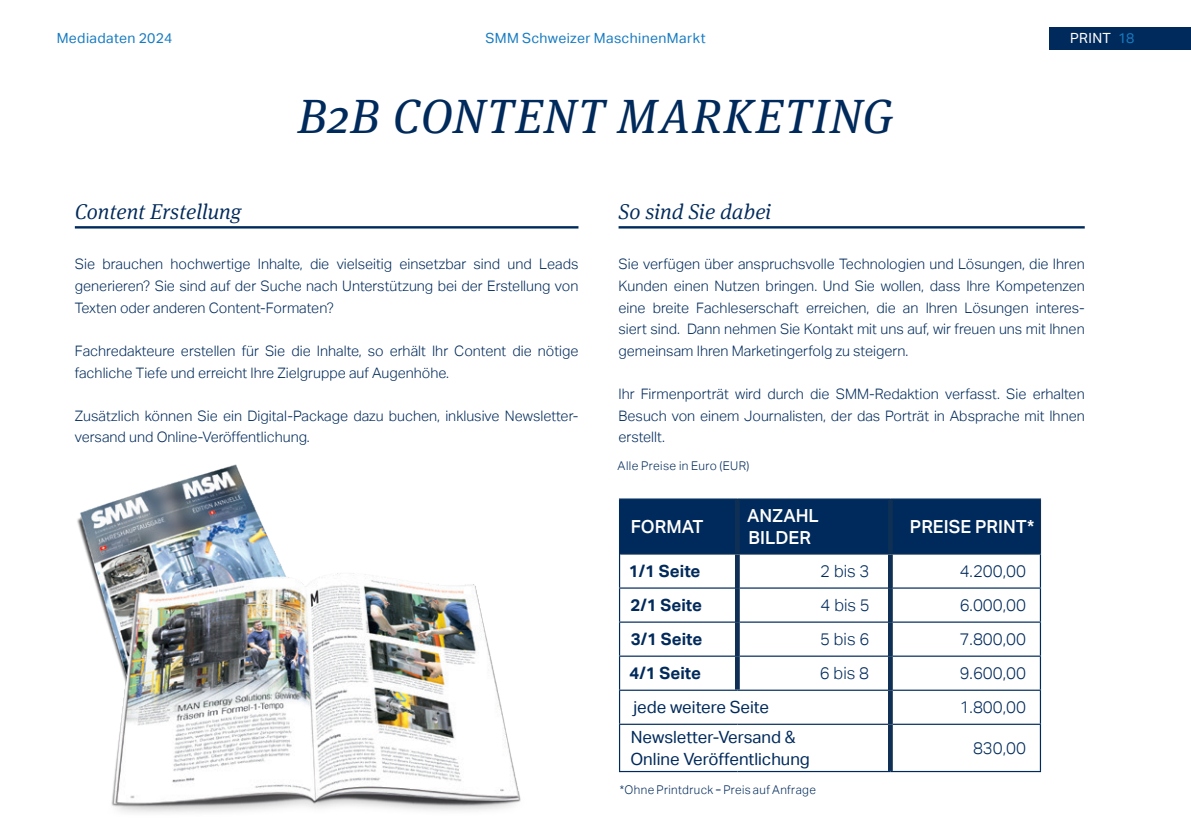
<style>
.page{position:relative;width:1191px;height:840px;background:#fff}
.page>*{position:absolute;margin:0;border:0;box-sizing:border-box;transform-origin:0 0}
.t1{font:italic 48px "Meta Serif OT";letter-spacing:.03em;color:#002a5b}
.t2{font:italic 300 21.6px "Meta Serif OT";color:#002a5b}
.t3{font:500 18px/21.6px "Aktiv Grotesk";color:#fff}
.t4{font:300 16.8px "Aktiv Grotesk";color:#002a5b}
.t5{font:16.8px/21.6px "Aktiv Grotesk";color:#002a5b}
.t6{font:700 16.8px "Aktiv Grotesk";color:#002a5b}
.t7{font:300 14.4px/21.6px "Aktiv Grotesk";color:#002a5b;text-align:justify}
.t8{font:14px "Aktiv Grotesk";letter-spacing:.025em;color:#177bc1}
.t9{font:14px "Aktiv Grotesk";letter-spacing:.03em;color:#fff}
.t10{font:300 12px "Aktiv Grotesk";letter-spacing:.035em;color:#002a5b}
.s1{color:#177bc1}
.s2{font-family:"Aktiv Grotesk Cd";font-weight:400}
</style>
<div class="page">
<div style="left:1049px;top:27px;width:142px;height:23px;background:#002a5b"></div>
<img style="left:77px;top:464px;width:444px;height:349px">
<div style="left:620px;top:499px;width:419px;height:54px;background:#002a5b"></div>
<svg style="left:620px;top:554px;width:268px;height:216px"></svg>
<svg style="left:740px;top:588px;width:148px;height:101px"></svg>
<hr style="left:619px;top:587px;width:116px;height:1px;background:#002a5b">
<hr style="left:619px;top:621px;width:116px;height:1px;background:#002a5b">
<hr style="left:619px;top:655px;width:116px;height:1px;background:#002a5b">
<hr style="left:619px;top:689px;width:118px;height:1px;background:#002a5b">
<hr style="left:619px;top:723px;width:118px;height:1px;background:#002a5b">
<hr style="left:737px;top:723px;width:151px;height:1px;background:#002a5b">
<hr style="left:619px;top:770px;width:118px;height:1px;background:#002a5b">
<hr style="left:737px;top:770px;width:153px;height:1px;background:#002a5b">
<hr style="left:1039px;top:554px;width:2px;height:33px;background:#002a5b">
<hr style="left:740px;top:587px;width:148px;height:1px;background:#002a5b">
<hr style="left:892px;top:587px;width:149px;height:1px;background:#002a5b">
<hr style="left:1039px;top:588px;width:2px;height:33px;background:#002a5b">
<hr style="left:740px;top:621px;width:148px;height:1px;background:#002a5b">
<hr style="left:892px;top:621px;width:149px;height:1px;background:#002a5b">
<hr style="left:1039px;top:622px;width:2px;height:33px;background:#002a5b">
<hr style="left:740px;top:655px;width:148px;height:1px;background:#002a5b">
<hr style="left:892px;top:655px;width:149px;height:1px;background:#002a5b">
<hr style="left:1039px;top:656px;width:2px;height:33px;background:#002a5b">
<hr style="left:737px;top:689px;width:151px;height:1px;background:#002a5b">
<hr style="left:892px;top:689px;width:149px;height:1px;background:#002a5b">
<hr style="left:1039px;top:690px;width:2px;height:33px;background:#002a5b">
<hr style="left:892px;top:723px;width:149px;height:1px;background:#002a5b">
<hr style="left:1039px;top:724px;width:2px;height:46px;background:#002a5b">
<hr style="left:890px;top:770px;width:151px;height:1px;background:#002a5b">
<hr style="left:1039px;top:499px;width:2px;height:54px;background:#0f3054">
<hr style="left:890px;top:553px;width:151px;height:1px;background:#0f3054">
<hr style="left:888px;top:554px;width:4px;height:33px;background:#0f3054">
<hr style="left:888px;top:587px;width:4px;height:34px;background:#0f3054">
<hr style="left:888px;top:621px;width:4px;height:34px;background:#0f3054">
<hr style="left:888px;top:655px;width:4px;height:34px;background:#0f3054">
<hr style="left:888px;top:689px;width:4px;height:34px;background:#0f3054">
<hr style="left:888px;top:723px;width:4px;height:47px;background:#0f3054">
<div style="left:735px;top:499px;width:5px;height:54px;background:#0f3054"></div>
<div style="left:735px;top:554px;width:5px;height:33px;background:#0f3054"></div>
<div style="left:735px;top:587px;width:5px;height:34px;background:#0f3054"></div>
<div style="left:735px;top:621px;width:5px;height:34px;background:#0f3054"></div>
<div style="left:735px;top:655px;width:5px;height:34px;background:#0f3054"></div>
<hr style="left:888px;top:499px;width:4px;height:54px;background:#0f3054">
<hr style="left:620px;top:553px;width:117px;height:1px;background:#0f3054">
<hr style="left:619px;top:498px;width:118px;height:1px;background:#002a5b">
<hr style="left:619px;top:499px;width:1px;height:54px;background:#002a5b">
<hr style="left:737px;top:498px;width:153px;height:1px;background:#002a5b">
<hr style="left:890px;top:498px;width:151px;height:1px;background:#002a5b">
<hr style="left:619px;top:553px;width:1px;height:34px;background:#002a5b">
<hr style="left:619px;top:588px;width:1px;height:33px;background:#002a5b">
<hr style="left:619px;top:622px;width:1px;height:33px;background:#002a5b">
<hr style="left:619px;top:656px;width:1px;height:33px;background:#002a5b">
<hr style="left:619px;top:690px;width:1px;height:33px;background:#002a5b">
<hr style="left:619px;top:724px;width:1px;height:46px;background:#002a5b">
<hr style="left:737px;top:553px;width:153px;height:1px;background:#0f3054">
<hr style="left:618px;top:226px;width:466px;height:2px;background:#002a5b">
<hr style="left:75px;top:226px;width:503px;height:2px;background:#002a5b">
<p class="t8" style="left:57px;top:30px;width:117px">Mediadaten 2024</p>
<p class="t8" style="left:485px;top:30px;width:222px">SMM Schweizer MaschinenMarkt</p>
<p class="t9" style="left:1070px;top:30px;width:66px">PRINT <span class="s1">18</span></p>
<h1 class="t1" style="left:298px;top:86px;width:597px">B2B CONTENT MARKETING</h1>
<h2 class="t2" style="left:75px;top:198px;width:168px">Content Erstellung</h2>
<p class="t7" style="left:75px;top:253px;width:505px">Sie brauchen hochwertige Inhalte, die vielseitig einsetzbar sind und Leads generieren? Sie sind auf der Suche nach Unterstützung bei der Erstellung von Texten oder anderen Content-Formaten?</p>
<p class="t7" style="left:75px;top:340px;width:505px">Fachredakteure erstellen für Sie die Inhalte, so erhält Ihr Content die nötige fachliche Tiefe und erreicht Ihre Zielgruppe auf Augenhöhe.</p>
<p class="t7" style="left:75px;top:405px;width:503px">Zusätzlich können Sie ein Digital-Package dazu buchen, inklusive Newsletter&shy;versand und Online-Veröffentlichung.</p>
<h2 class="t2" style="left:618px;top:198px;width:154px">So sind Sie dabei</h2>
<p class="t7" style="left:618px;top:253px;width:468px">Sie verfügen über anspruchsvolle Technologien und Lösungen, die Ihren Kunden einen Nutzen bringen. Und Sie wollen, dass Ihre Kompetenzen eine breite Fachleserschaft erreichen, die an Ihren Lösungen interes&shy;siert sind. Dann nehmen Sie Kontakt mit uns auf, wir freuen uns mit Ihnen gemeinsam Ihren Marketingerfolg zu steigern.</p>
<p class="t7" style="left:618px;top:383px;width:468px">Ihr Firmenporträt wird durch die SMM-Redaktion verfasst. Sie erhalten Besuch von einem Journalisten, der das Porträt in Absprache mit Ihnen erstellt.</p>
<p class="t10" style="left:617px;top:458px;width:133px">Alle Preise in Euro (EUR)</p>
<p class="t3" style="left:631px;top:515px;width:74px">FORMAT</p>
<p class="t3" style="left:747px;top:505px;width:73px">ANZAHL<br>BILDER</p>
<p class="t3" style="left:910px;top:515px;width:126px">PREISE PRINT*</p>
<p class="t6" style="left:629px;top:561px;width:73px">1/1 Seite</p>
<p class="t4" style="left:820px;top:561px;width:51px">2 bis 3</p>
<p class="t4" style="left:959px;top:561px;width:68px">4.200,00</p>
<p class="t6" style="left:630px;top:595px;width:73px">2/1 Seite</p>
<p class="t4" style="left:820px;top:595px;width:51px">4 bis 5</p>
<p class="t4" style="left:959px;top:595px;width:68px">6.000,00</p>
<p class="t6" style="left:631px;top:629px;width:73px">3/1 Seite</p>
<p class="t4" style="left:820px;top:629px;width:51px">5 bis 6</p>
<p class="t4" style="left:959px;top:629px;width:68px">7.800,00</p>
<p class="t6" style="left:629px;top:663px;width:73px">4/1 Seite</p>
<p class="t4" style="left:820px;top:663px;width:51px">6 bis 8</p>
<p class="t4" style="left:959px;top:663px;width:68px">9.600,00</p>
<p class="t5" style="left:633px;top:696px;width:137px">jede weitere Seite</p>
<p class="t4" style="left:959px;top:697px;width:68px">1.800,00</p>
<p class="t5" style="left:630px;top:726px;width:181px">Newsletter-Versand &amp;<br>Online Veröffentlichung</p>
<p class="t4" style="left:973px;top:737px;width:55px">830,00</p>
<p class="t10" style="left:620px;top:782px;width:198px">*Ohne Printdruck <span class="s2">‒</span> Preis auf Anfrage</p>
</div>
